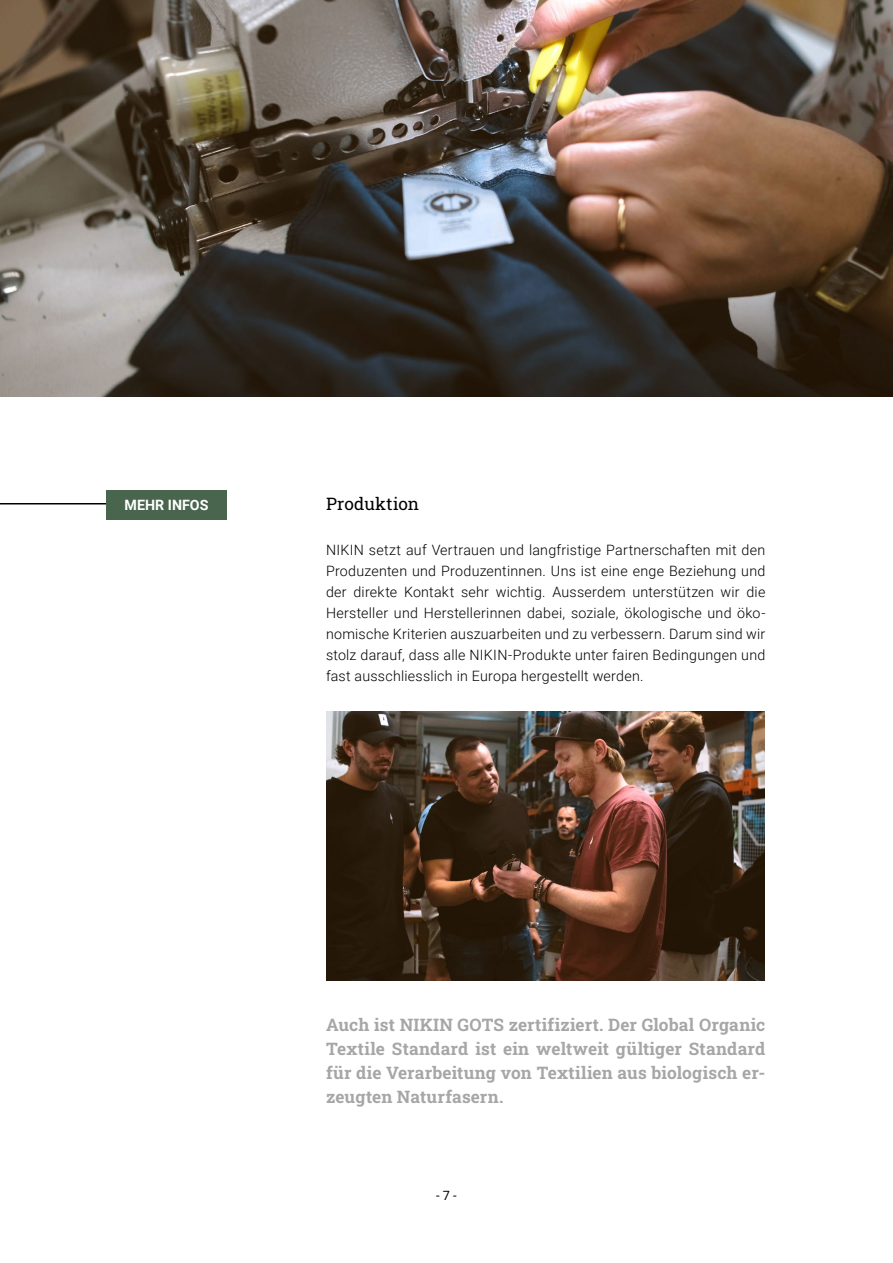
<style>
.page{position:relative;width:893px;height:1263px;background:#fff}
.page>*{position:absolute;margin:0;border:0;box-sizing:border-box;transform-origin:0 0}
.t1{font:700 17.25px/24px "Roboto Slab";letter-spacing:.01em;color:#a6a6a6;text-align:justify}
.t2{font:17.25px "Roboto Slab";letter-spacing:.02em;color:#000}
.t3{font:300 14.25px/21px "Roboto";letter-spacing:.02em;color:#000;text-align:justify}
.t4{font:700 14.25px "Roboto";color:#fff}
.t5{font:12.75px "Roboto";color:#000}
</style>
<div class="page">
<img style="left:0;top:0;width:893px;height:396px">
<hr style="left:0;top:503px;width:227px;height:1px;background:#000">
<img style="left:327px;top:712px;width:438px;height:268px">
<div style="left:106px;top:490px;width:121px;height:29px;background:#49654e"></div>
<p class="t4" style="left:125px;top:495px;width:85px">MEHR INFOS</p>
<p class="t2" style="left:326px;top:492px;width:95px">Produktion</p>
<p class="t3" style="left:326px;top:539px;width:441px">NIKIN setzt auf Vertrauen und langfristige Partnerschaften mit den Produzenten und Produzentinnen. Uns ist eine enge Beziehung und der direkte Kontakt sehr wichtig. Ausserdem unterstützen wir die Hersteller und Herstellerinnen dabei, soziale, ökologische und öko&shy;nomische Kriterien auszuarbeiten und zu verbessern. Darum sind wir stolz darauf, dass alle NIKIN-Produkte unter fairen Bedingungen und fast ausschliesslich in Europa hergestellt werden.</p>
<p class="t1" style="left:326px;top:1012px;width:441px">Auch ist NIKIN GOTS zertifiziert. Der Global Organic Textile Standard ist ein weltweit gültiger Standard für die Verarbeitung von Textilien aus biologisch er&shy;zeugten Naturfasern.</p>
<p class="t5" style="left:436px;top:1187px;width:22px">- 7 -</p>
</div>
